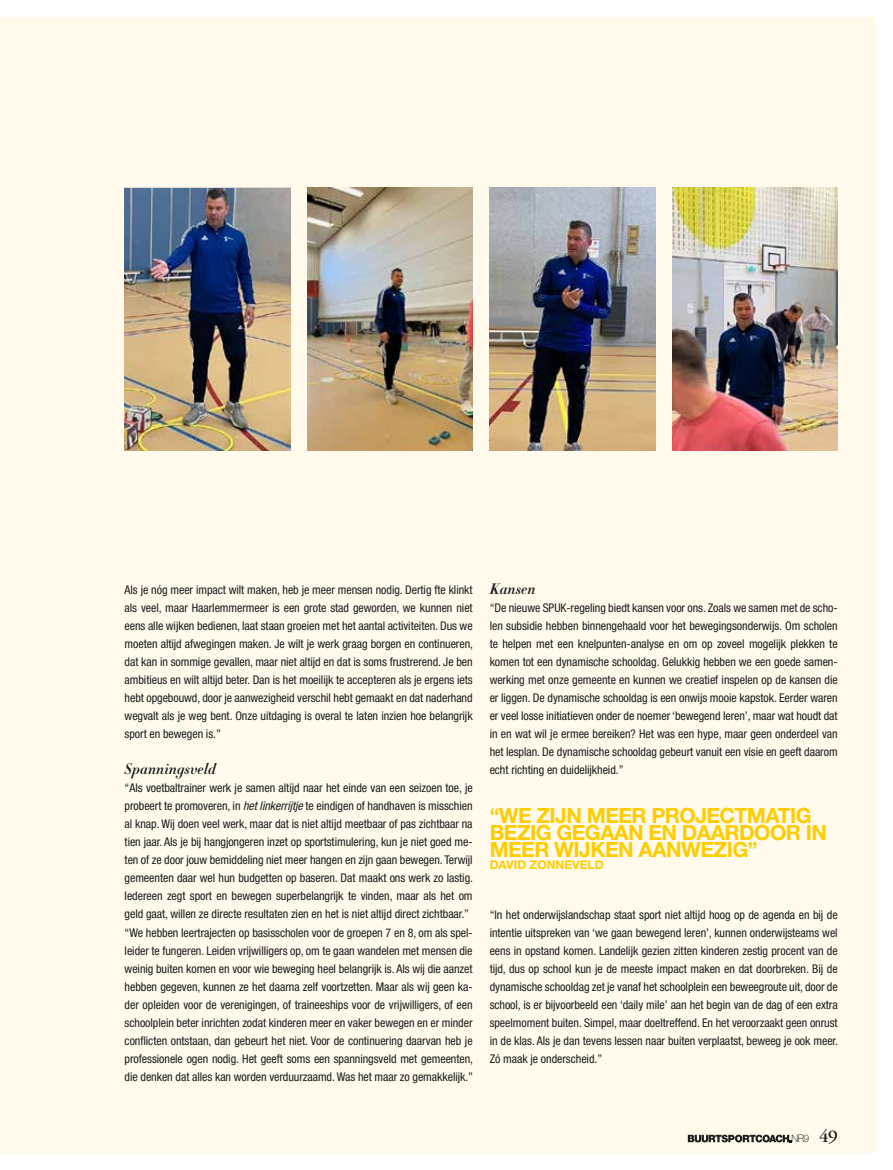
<style>
.page{position:relative;width:893px;height:1170px;background:#fff}
.page>*{position:absolute;margin:0;border:0;box-sizing:border-box;transform-origin:0 0}
.t1{font:700 21px/17.1px "Helvetica Neue LT Std";letter-spacing:-.025em;color:#fc0}
.t2{font:18px "ITC Garamond Std";color:#1d1d1b}
.t3{font:15px "Didot HTF B11 Bold Ital";letter-spacing:.005em;color:#1d1d1b}
.t4{font:condensed 12px/18px "Helvetica Neue LT Std";letter-spacing:-.005em;color:#1d1d1b;text-align:justify}
.t5{font:700 12px "Helvetica Neue LT Std";color:#fc0}
.t6{font:100 10.35px "Helvetica Neue LT Std";color:#000}
.s1{font-style:italic}
</style>
<div class="page">
<div style="left:0;top:17px;width:876px;height:1135px;background:#fffaec"></div>
<img style="left:490px;top:187px;width:165px;height:263px">
<img style="left:307px;top:187px;width:166px;height:263px">
<img style="left:125px;top:187px;width:165px;height:263px">
<img style="left:672px;top:187px;width:166px;height:263px">
<svg style="left:688px;top:1134px;width:104px;height:8px"></svg>
<p class="t4" style="left:125px;top:581px;width:350px">Als je nóg meer impact wilt maken, heb je meer mensen nodig. Dertig fte klinkt als veel, maar Haarlemmermeer is een grote stad geworden, we kunnen niet eens alle wijken bedienen, laat staan groeien met het aantal activiteiten. Dus we moeten altijd afwegingen maken. Je wilt je werk graag borgen en continueren, dat kan in sommige gevallen, maar niet altijd en dat is soms frustrerend. Je ben ambitieus en wilt altijd beter. Dan is het moeilijk te accepteren als je ergens iets hebt opgebouwd, door je aanwezigheid verschil hebt gemaakt en dat naderhand wegvalt als je weg bent. Onze uitdaging is overal te laten inzien hoe belangrijk sport en bewegen is.”</p>
<p class="t3" style="left:125px;top:759px;width:93px">Spanningsveld</p>
<p class="t4" style="left:125px;top:779px;width:350px;text-align:left">“Als voetbaltrainer werk je samen altijd naar het einde van een seizoen toe, je probeert te promoveren, in <span class="s1">het linkerrijtje</span> te eindigen of handhaven is misschien al knap. Wij doen veel werk, maar dat is niet altijd meetbaar of pas zichtbaar na tien jaar. Als je bij hangjongeren inzet op sportstimulering, kun je niet goed me&shy;ten of ze door jouw bemiddeling niet meer hangen en zijn gaan bewegen. Terwijl gemeenten daar wel hun budgetten op baseren. Dat maakt ons werk zo lastig.<br>Iedereen zegt sport en bewegen superbelangrijk te vinden, maar als het om geld gaat, willen ze directe resultaten zien en het is niet altijd direct zichtbaar.” “We hebben leertrajecten op basisscholen voor de groepen 7 en 8, om als spel&shy;leider te fungeren. Leiden vrijwilligers op, om te gaan wandelen met mensen die weinig buiten komen en voor wie beweging heel belangrijk is. Als wij die aanzet hebben gegeven, kunnen ze het daarna zelf voortzetten. Maar als wij geen ka&shy;der opleiden voor de verenigingen, of traineeships voor de vrijwilligers, of een schoolplein beter inrichten zodat kinderen meer en vaker bewegen en er minder conflicten ontstaan, dan gebeurt het niet. Voor de continuering daarvan heb je professionele ogen nodig. Het geeft soms een spanningsveld met gemeenten, die denken dat alles kan worden verduurzaamd. Was het maar zo gemakkelijk.”</p>
<p class="t3" style="left:490px;top:579px;width:48px">Kansen</p>
<p class="t4" style="left:490px;top:599px;width:350px">“De nieuwe SPUK-regeling biedt kansen voor ons. Zoals we samen met de scho&shy;len subsidie hebben binnengehaald voor het bewegingsonderwijs. Om scholen te helpen met een knelpunten-analyse en om op zoveel mogelijk plekken te komen tot een dynamische schooldag. Gelukkig hebben we een goede samen&shy;werking met onze gemeente en kunnen we creatief inspelen op de kansen die er liggen. De dynamische schooldag is een onwijs mooie kapstok. Eerder waren er veel losse initiatieven onder de noemer ‘bewegend leren’, maar wat houdt dat in en wat wil je ermee bereiken? Het was een hype, maar geen onderdeel van het lesplan. De dynamische schooldag gebeurt vanuit een visie en geeft daarom echt richting en duidelijkheid.”</p>
<h1 class="t1" style="left:490px;top:806px;width:339px">“WE ZIJN MEER PROJECTMATIG<br>BEZIG GEGAAN EN DAARDOOR IN<br>MEER WIJKEN AANWEZIG”</h1>
<p class="t5" style="left:490px;top:857px;width:115px">DAVID ZONNEVELD</p>
<p class="t4" style="left:490px;top:905px;width:350px">“In het onderwijslandschap staat sport niet altijd hoog op de agenda en bij de intentie uitspreken van ‘we gaan bewegend leren’, kunnen onderwijsteams wel eens in opstand komen. Landelijk gezien zitten kinderen zestig procent van de tijd, dus op school kun je de meeste impact maken en dat doorbreken. Bij de dynamische schooldag zet je vanaf het schoolplein een beweegroute uit, door de school, is er bijvoorbeeld een ‘daily mile’ aan het begin van de dag of een extra speelmoment buiten. Simpel, maar doeltreffend. En het veroorzaakt geen onrust in de klas. Als je dan tevens lessen naar buiten verplaatst, beweeg je ook meer.<br>Zó maak je onderscheid.”</p>
<p class="t6" style="left:792px;top:1132px;width:19px">NR9</p>
<h2 class="t2" style="left:819px;top:1126px;width:20px">49</h2>
</div>
